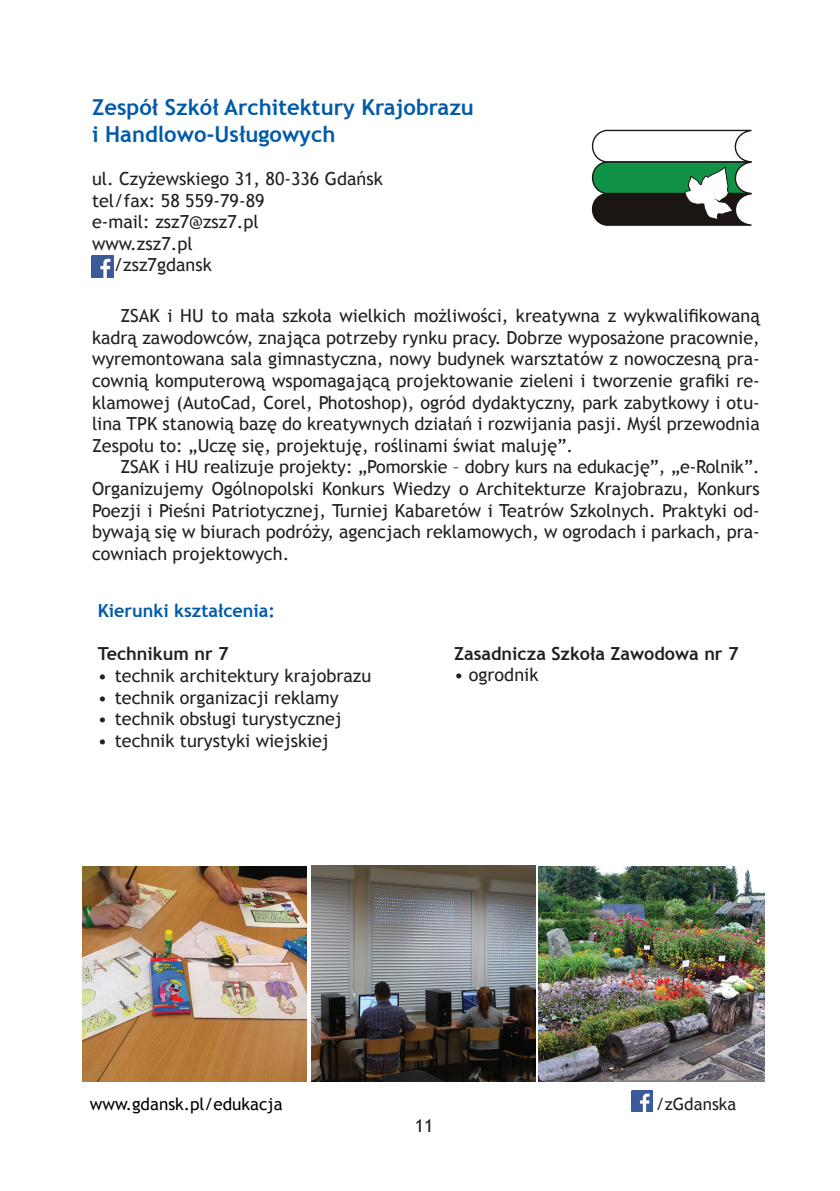
<style>
.page{position:relative;width:840px;height:1191px;background:#fff}
.page>*{position:absolute;margin:0;border:0;box-sizing:border-box;transform-origin:0 0}
.t1{font:700 22px/26.4px "Trebuchet MS";color:#015aaa}
.t2{font:18px/21.6px "Trebuchet MS";color:#231f20;text-align:justify}
.t3{font:700 18px "Trebuchet MS";color:#231f20}
.t4{font:700 18px "Trebuchet MS";color:#015aaa}
.t5{font:17px "Trebuchet MS";color:#000}
.t6{font:17px "Trebuchet MS";color:#231f20}
</style>
<div class="page">
<svg style="left:591px;top:130px;width:160px;height:96px"></svg>
<img style="left:83px;top:866px;width:224px;height:215px">
<img style="left:311px;top:865px;width:224px;height:216px">
<img style="left:538px;top:866px;width:226px;height:215px">
<img style="left:631px;top:1090px;width:21px;height:21px">
<img style="left:92px;top:256px;width:21px;height:21px">
<p class="t1" style="left:92px;top:94px;width:383px">Zespół Szkół Architektury Krajobrazu i Handlowo-Usługowych</p>
<p class="t2" style="left:92px;top:168px;width:292px">ul. Czyżewskiego 31, 80-336 Gdańsk</p>
<p class="t2" style="left:92px;top:190px;width:174px">tel/fax: 58 559-79-89</p>
<p class="t2" style="left:92px;top:211px;width:168px">e-mail: zsz7@zsz7.pl</p>
<p class="t2" style="left:92px;top:233px;width:102px">www.zsz7.pl</p>
<p class="t2" style="left:114px;top:254px;width:99px">/zsz7gdansk</p>
<p class="t2" style="left:92px;top:305px;width:669px;text-indent:28px">ZSAK i HU to mała szkoła wielkich możliwości, kreatywna z wykwalifikowaną kadrą zawodowców, znająca potrzeby rynku pracy. Dobrze wyposażone pracownie, wyremontowana sala gimnastyczna, nowy budynek warsztatów z nowoczesną pra&shy;cownią komputerową wspomagającą projektowanie zieleni i tworzenie grafiki re&shy;klamowej (AutoCad, Corel, Photoshop), ogród dydaktyczny, park zabytkowy i otu&shy;lina TPK stanowią bazę do kreatywnych działań i rozwijania pasji. Myśl przewodnia Zespołu to: „Uczę się, projektuję, roślinami świat maluję”.</p>
<p class="t2" style="left:92px;top:456px;width:669px;text-indent:28px">ZSAK i HU realizuje projekty: „Pomorskie – dobry kurs na edukację”, „e-Rolnik”.<br>Organizujemy Ogólnopolski Konkurs Wiedzy o Architekturze Krajobrazu, Konkurs Poezji i Pieśni Patriotycznej, Turniej Kabaretów i Teatrów Szkolnych. Praktyki od&shy;bywają się w biurach podróży, agencjach reklamowych, w ogrodach i parkach, pra&shy;cowniach projektowych.</p>
<p class="t4" style="left:98px;top:599px;width:179px">Kierunki kształcenia:</p>
<p class="t3" style="left:98px;top:642px;width:132px">Technikum nr 7</p>
<p class="t2" style="left:98px;top:665px;width:275px">• technik architektury krajobrazu</p>
<p class="t2" style="left:98px;top:686px;width:242px">• technik organizacji reklamy</p>
<p class="t2" style="left:98px;top:708px;width:245px">• technik obsługi turystycznej</p>
<p class="t2" style="left:98px;top:730px;width:232px">• technik turystyki wiejskiej</p>
<p class="t3" style="left:454px;top:642px;width:286px">Zasadnicza Szkoła Zawodowa nr 7</p>
<p class="t2" style="left:454px;top:664px;width:86px">• ogrodnik</p>
<p class="t5" style="left:90px;top:1094px;width:194px">www.gdansk.pl/edukacja</p>
<p class="t6" style="left:655px;top:1094px;width:82px">/zGdanska</p>
<p class="t2" style="left:414px;top:1115px;width:20px">11</p>
</div>
